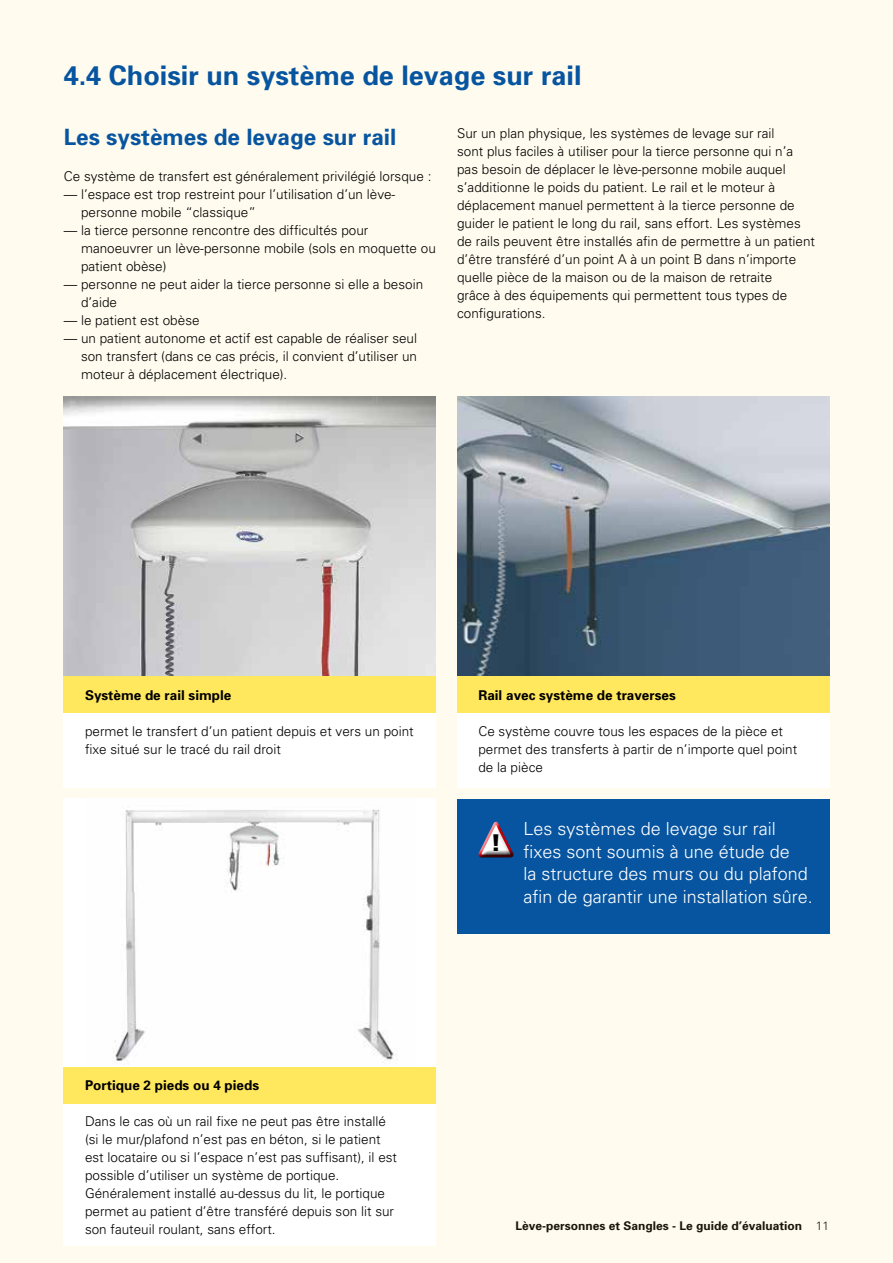
<style>
.page{position:relative;width:893px;height:1263px;background:#fffcef}
.page>*{position:absolute;margin:0;border:0;box-sizing:border-box;transform-origin:0 0}
.t1{font:700 27px "Univers";color:#0755a0}
.t2{font:900 23.1px "Univers";color:#000}
.t3{font:700 22.5px "Univers";color:#0755a0}
.t4{font:300 18px/22.5px "Univers";color:#fff}
.t5{font:300 13.5px/18px "Univers";color:#000}
.t6{font:700 13.5px "Univers";color:#000}
.t7{font:700 12px "Univers";color:#000}
.s1{font-weight:300}
</style>
<div class="page">
<div style="left:457px;top:676px;width:372px;height:112px;background:#fff"></div>
<div style="left:64px;top:676px;width:372px;height:112px;background:#fff"></div>
<img style="left:64px;top:397px;width:372px;height:279px">
<div style="left:64px;top:676px;width:372px;height:37px;background:#ffe85e"></div>
<img style="left:457px;top:397px;width:372px;height:279px">
<div style="left:457px;top:676px;width:372px;height:37px;background:#ffe85e"></div>
<div style="left:64px;top:1067px;width:372px;height:179px;background:#fff"></div>
<div style="left:64px;top:798px;width:372px;height:268px;background:#fff"></div>
<img style="left:113px;top:809px;width:281px;height:254px">
<div style="left:64px;top:1067px;width:372px;height:36px;background:#ffe85e"></div>
<div style="left:457px;top:799px;width:372px;height:135px;background:#0755a0"></div>
<div style="left:477px;top:820px;width:39px;height:39px;background:#000;opacity:.75"></div>
<h1 class="t1" style="left:64px;top:59px;width:519px">4.4 Choisir un système de levage sur rail</h1>
<h3 class="t3" style="left:64px;top:123px;width:334px">Les systèmes de levage sur rail</h3>
<p class="t5" style="left:64px;top:167px;width:369px">Ce système de transfert est généralement privilégié lorsque :</p>
<p class="t5" style="left:81px;top:185px;width:316px;text-indent:-17px">— l’espace est trop restreint pour l’utilisation d’un lève&shy;personne mobile “classique”</p>
<p class="t5" style="left:81px;top:221px;width:356px;text-indent:-17px">— la tierce personne rencontre des difficultés pour manoeuvrer un lève-personne mobile (sols en moquette ou patient obèse)</p>
<p class="t5" style="left:81px;top:275px;width:344px;text-indent:-17px">— personne ne peut aider la tierce personne si elle a besoin d’aide</p>
<p class="t5" style="left:64px;top:311px;width:137px">— le patient est obèse</p>
<p class="t5" style="left:81px;top:329px;width:338px;text-align:justify;text-indent:-17px">— un patient autonome et actif est capable de réaliser seul son transfert (dans ce cas précis, il convient d’utiliser un moteur à déplacement électrique).</p>
<p class="t5" style="left:457px;top:124px;width:359px">Sur un plan physique, les systèmes de levage sur rail<br>sont plus faciles à utiliser pour la tierce personne qui n’a pas besoin de déplacer le lève-personne mobile auquel s’additionne le poids du patient. Le rail et le moteur à déplacement manuel permettent à la tierce personne de guider le patient le long du rail, sans effort. Les systèmes de rails peuvent être installés afin de permettre à un patient d’être transféré d’un point A à un point B dans n’importe quelle pièce de la maison ou de la maison de retraite<br>grâce à des équipements qui permettent tous types de configurations.</p>
<p class="t6" style="left:85px;top:687px;width:148px">Système de rail simple</p>
<p class="t5" style="left:85px;top:722px;width:330px">permet le transfert d’un patient depuis et vers un point fixe situé sur le tracé du rail droit</p>
<p class="t6" style="left:478px;top:687px;width:199px">Rail avec système de traverses</p>
<p class="t5" style="left:478px;top:722px;width:320px">Ce système couvre tous les espaces de la pièce et permet des transferts à partir de n’importe quel point de la pièce</p>
<h2 class="t2" style="left:491px;top:828px;width:12px">!</h2>
<h3 class="t4" style="left:524px;top:817px;width:291px">Les systèmes de levage sur rail fixes sont soumis à une étude de<br>la structure des murs ou du plafond afin de garantir une installation sûre.</h3>
<p class="t6" style="left:85px;top:1077px;width:176px">Portique 2 pieds ou 4 pieds</p>
<p class="t5" style="left:85px;top:1112px;width:314px">Dans le cas où un rail fixe ne peut pas être installé (si le mur/plafond n’est pas en béton, si le patient est locataire ou si l’espace n’est pas suffisant), il est possible d’utiliser un système de portique.<br>Généralement installé au-dessus du lit, le portique permet au patient d’être transféré depuis son lit sur son fauteuil roulant, sans effort.</p>
<p class="t7" style="left:515px;top:1218px;width:315px">Lève-personnes et Sangles - Le guide d’évaluation <span class="s1">11</span></p>
</div>
